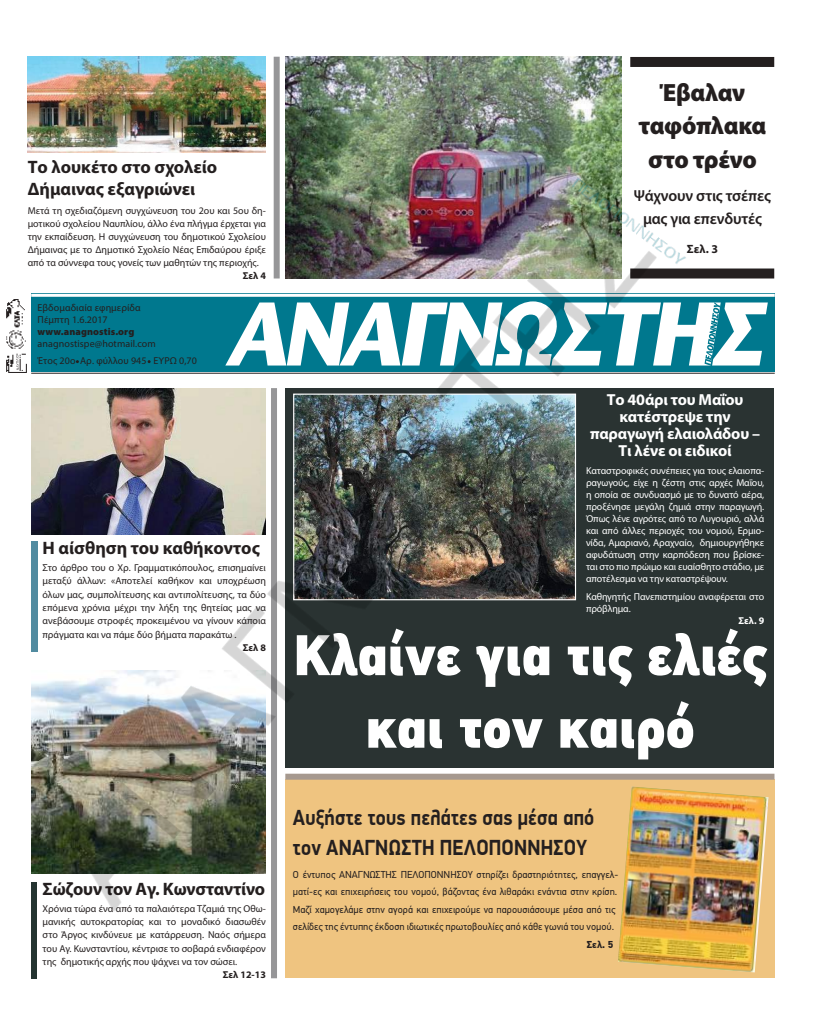
<style>
.page{position:relative;width:823px;height:1035px;background:#fff}
.page>*{position:absolute;margin:0;border:0;box-sizing:border-box;transform-origin:0 0}
.t1{font:900 57.3px/72.5px "PF Din Text Pro";letter-spacing:-.01em;color:#fff;text-align:center;scale:.91 1}
.t2{font:900 25px/33.3px "Myriad Pro";letter-spacing:-.01em;color:#241f1f;text-align:center}
.t3{font:700 22px/30.4px "PF Din Display Pro";letter-spacing:.01em;color:#241f1f;scale:.88 1}
.t4{font:700 18px/22.6px "Myriad Pro";color:#241f1f}
.t5{font:700 16px/17px "Myriad Pro";letter-spacing:-.01em;color:#fff;text-align:center}
.t6{font:600 16px/22.5px "Myriad Pro";letter-spacing:-.01em;color:#241f1f;text-align:center}
.t7{font:700 12px "Myriad Pro";color:#241f1f}
.t8{font:10px/13.5px "Myriad Pro";color:#241f1f;text-align:justify}
.t9{font:10px/12px "Myriad Pro";letter-spacing:-.01em;color:#fff;text-align:justify}
.t10{font:10px/17.4px "PF Din Text Pro";color:#241f1f}
.t11{font:900 10px "Myriad Pro";letter-spacing:.01em;color:#241f1f}
.t12{font:700 10px "Myriad Pro";color:#241f1f}
.t13{font:700 10px "PF Din Text Pro";color:#241f1f}
.t14{font:700 10px "Myriad Pro";color:#fff}
</style>
<div class="page">
<hr style="left:31px;top:373px;width:743px;height:1px;background:#241f1f">
<img style="left:6px;top:299px;width:21px;height:74px">
<svg style="left:16px;top:355px;width:3px;height:15px"></svg>
<div style="left:31px;top:541px;width:7px;height:110px;background:#518ba0"></div>
<div style="left:31px;top:882px;width:6px;height:96px;background:#243431"></div>
<img style="left:28px;top:57px;width:7px;height:95px">
<img style="left:35px;top:56px;width:740px;height:923px">
<h3 class="t4" style="left:28px;top:155px;width:191px">Το λουκέτο στο σχολείο<br>Δήμαινας εξαγριώνει</h3>
<p class="t8" style="left:28px;top:204px;width:240px;line-height:12.9px">Μετά τη σχεδιαζόμενη συγχώνευση του 2ου και 5ου δη&shy;μοτικού σχολείου Ναυπλίου, άλλο ένα πλήγμα έρχεται για την εκπαίδευση. Η συγχώνευση του δημοτικού Σχολείου Δήμαινας με το Δημοτικό Σχολείο Νέας Επιδαύρου έριξε από τα σύννεφα τους γονείς των μαθητών της περιοχής.</p>
<p class="t12" style="left:242px;top:269px;width:25px">Σελ 4</p>
<p class="t8" style="left:38px;top:301px;width:104px;line-height:12px">Eβδομαδιαία εφημερίδα<br>Πέμπτη 1.6.2017</p>
<p class="t11" style="left:38px;top:325px;width:98px">www.anagnostis.org</p>
<p class="t8" style="left:38px;top:334px;width:161px;line-height:17.2px">anagnostispe@hotmail.com<br>Έτος 20ο Αρ. φύλλου 945 ΕΥΡΩ 0,70</p>
<h3 class="t4" style="left:43px;top:536px;width:219px">Η αίσθηση του καθήκοντος</h3>
<p class="t8" style="left:43px;top:560px;width:225px">Στο άρθρο του ο Χρ. Γραμματικόπουλος, επισημαίνει μεταξύ άλλων: «Αποτελεί καθήκον και υποχρέωση όλων μας, συμπολίτευσης και αντιπολίτευσης, τα δύο επόμενα χρόνια μέχρι την λήξη της θητείας μας να ανεβάσουμε στροφές προκειμένου να γίνουν κάποια πράγματα και να πάμε δύο βήματα παρακάτω .</p>
<p class="t12" style="left:242px;top:641px;width:25px">Σελ 8</p>
<h3 class="t4" style="left:43px;top:877px;width:224px">Σώζουν τον Αγ. Κωνσταντίνο</h3>
<p class="t8" style="left:43px;top:901px;width:225px">Χρόνια τώρα ένα από τα παλαιότερα Τζαμιά της Οθω&shy;μανικής αυτοκρατορίας και το μοναδικό διασωθέν στο Άργος κινδύνευε με κατάρρευση. Ναός σήμερα του Αγ. Κωνσταντίου, κέντρισε το σοβαρά ενδιαφέρον της δημοτικής αρχής που ψάχνει να τον σώσει.</p>
<p class="t12" style="left:223px;top:968px;width:45px">Σελ 12-13</p>
<h2 class="t2" style="left:638px;top:75px;width:129px">Έβαλαν ταφόπλακα στο τρένο</h2>
<h3 class="t6" style="left:633px;top:184px;width:138px">Ψάχνουν στις τσέπες μας για επενδυτές</h3>
<p class="t7" style="left:686px;top:241px;width:33px">Σελ. 3</p>
<h3 class="t5" style="left:589px;top:391px;width:171px">Το 40άρι του Μαΐου κατέστρεψε την παραγωγή ελαιολάδου –<br>Τι λένε οι ειδικοί</h3>
<p class="t9" style="left:585px;top:464px;width:180px">Καταστροφικές συνέπειες για τους ελαιοπα&shy;ραγωγούς, είχε η ζέστη στις αρχές Μαΐου, η οποία σε συνδυασμό με το δυνατό αέρα, προξένησε μεγάλη ζημιά στην παραγωγή.<br>Όπως λένε αγρότες από το Λυγουριό, αλλά και από άλλες περιοχές του νομού, Ερμιο&shy;νίδα, Αμαριανό, Αραχναίο, δημιουργήθηκε αφυδάτωση στην καρπόδεση που βρίσκε&shy;ται στο πιο πρώιμο και ευαίσθητο στάδιο, με αποτέλεσμα να την καταστρέψουν.</p>
<p class="t9" style="left:585px;top:590px;width:180px">Καθηγητής Πανεπιστημίου αναφέρεται στο πρόβλημα.</p>
<p class="t14" style="left:738px;top:614px;width:27px">Σελ. 9</p>
<h1 class="t1" style="left:293px;top:620px;width:521px">Κλαίνε για τις ελιές και τον καιρό</h1>
<h3 class="t3" style="left:293px;top:802px;width:344px">Αυξήστε τους πελάτες σας μέσα από τον ΑΝΑΓΝΩΣΤΗ ΠΕΛΟΠΟΝΝΗΣΟΥ</h3>
<p class="t10" style="left:293px;top:866px;width:327px">Ο έντυπος ΑΝΑΓΝΩΣΤΗΣ ΠΕΛΟΠΟΝΝΗΣΟΥ στηρίζει δραστηριότητες, επαγγελ&shy;ματί-ες και επιχειρήσεις του νομού, βάζοντας ένα λιθαράκι ενάντια στην κρίση.<br>Μαζί χαμογελάμε στην αγορά και επιχειρούμε να παρουσιάσουμε μέσα από τις σελίδες της έντυπης έκδοση ιδιωτικές πρωτοβουλίες από κάθε γωνιά του νομού.</p>
<p class="t13" style="left:586px;top:938px;width:28px">Σελ. 5</p>
</div>
